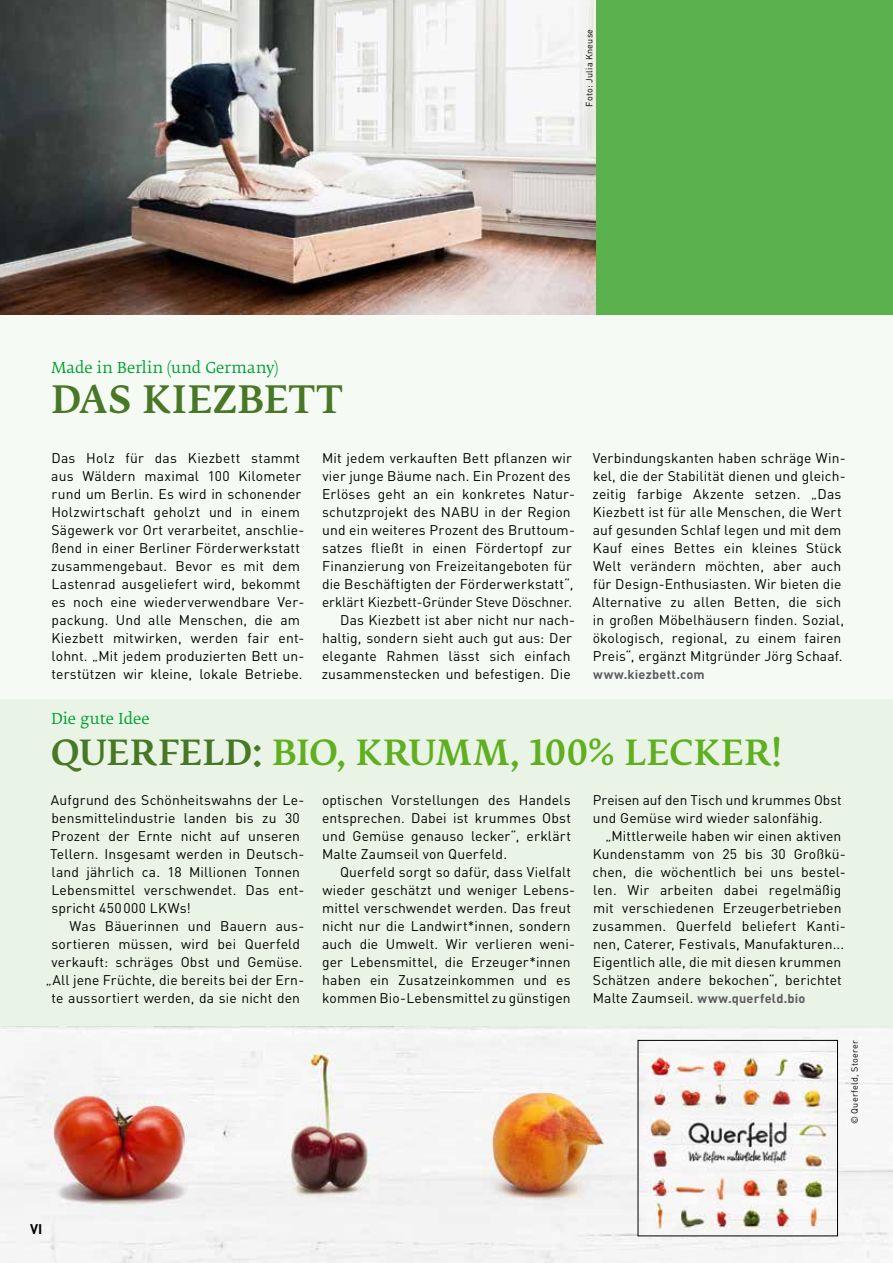
<style>
.page{position:relative;width:893px;height:1263px;background:#fff}
.page>*{position:absolute;margin:0;border:0;box-sizing:border-box;transform-origin:0 0}
.t1{font:500 37.5px "Fedra Serif B Pro";letter-spacing:.015em;color:#487725}
.t2{font:500 34.5px "Fedra Serif B Pro";letter-spacing:.005em;color:#60af20}
.t3{font:15px "Fedra Serif B Pro";letter-spacing:.005em;color:#00a030}
.t4{font:13.8px/18px "DIN";letter-spacing:.01em;color:#000}
.t5{font:700 13.8px "DIN";color:#000}
.t6{font:700 12.75px "DIN";letter-spacing:.02em;color:#5c5b60}
.t7{font:9px "DIN";letter-spacing:.025em;color:#000}
.s1{color:#487725}
.s2{font-weight:400;font-size:13.8px;color:#000}
</style>
<div class="page">
<div style="left:0;top:315px;width:893px;height:948px;background:#f6faf5"></div>
<div style="left:0;top:699px;width:893px;height:424px;background:#eaf4e6"></div>
<div style="left:0;top:0;width:893px;height:315px;background:#5cb14f"></div>
<img style="left:0;top:0;width:595px;height:315px">
<img style="left:0;top:1027px;width:893px;height:236px">
<img style="left:640px;top:1042px;width:196px;height:192px">
<div style="left:638px;top:1040px;width:200px;height:196px;border:1px solid #000"></div>
<p class="t7" style="left:583px;top:107px;width:79px;rotate:-90deg">Foto: Julia Kneuse</p>
<p class="t3" style="left:51px;top:359px;width:229px">Made in Berlin (und Germany)</p>
<h1 class="t1" style="left:51px;top:379px;width:293px">DAS KIEZBETT</h1>
<p class="t4" style="left:51px;top:449px;width:255px">Das Holz für das Kiezbett stammt aus Wäldern maximal 100 Kilometer rund um Berlin. Es wird in schonender Holzwirtschaft geholzt und in einem Sägewerk vor Ort verarbeitet, anschlie&shy;ßend in einer Berliner Förderwerkstatt zusammengebaut. Bevor es mit dem Lastenrad ausgeliefert wird, bekommt es noch eine wiederverwendbare Ver&shy;packung. Und alle Menschen, die am Kiezbett mitwirken, werden fair ent&shy;lohnt. „Mit jedem produzierten Bett un&shy;terstützen wir kleine, lokale Betriebe.</p>
<p class="t4" style="left:322px;top:449px;width:251px">Mit jedem verkauften Bett pflanzen wir</p>
<p class="t4" style="left:322px;top:467px;width:250px">vier junge Bäume nach. Ein Prozent des</p>
<p class="t4" style="left:322px;top:485px;width:254px">Erlöses geht an ein konkretes Natur-</p>
<p class="t4" style="left:322px;top:503px;width:250px">schutzprojekt des NABU in der Region</p>
<p class="t4" style="left:322px;top:521px;width:254px">und ein weiteres Prozent des Bruttoum-</p>
<p class="t4" style="left:322px;top:539px;width:251px">satzes fließt in einen Fördertopf zur</p>
<p class="t4" style="left:322px;top:557px;width:251px">Finanzierung von Freizeitangeboten für</p>
<p class="t4" style="left:322px;top:575px;width:253px">die Beschäftigten der Förderwerkstatt“,</p>
<p class="t4" style="left:322px;top:593px;width:251px">erklärt Kiezbett-Gründer Steve Döschner.</p>
<p class="t4" style="left:340px;top:611px;width:236px">Das Kiezbett ist aber nicht nur nach-</p>
<p class="t4" style="left:322px;top:629px;width:251px">haltig, sondern sieht auch gut aus: Der</p>
<p class="t4" style="left:322px;top:647px;width:250px">elegante Rahmen lässt sich einfach</p>
<p class="t4" style="left:322px;top:665px;width:250px">zusammenstecken und befestigen. Die</p>
<p class="t4" style="left:592px;top:449px;width:255px">Verbindungskanten haben schräge Win&shy;kel, die der Stabilität dienen und gleich&shy;zeitig farbige Akzente setzen. „Das Kiezbett ist für alle Menschen, die Wert auf gesunden Schlaf legen und mit dem Kauf eines Bettes ein kleines Stück Welt verändern möchten, aber auch für Design-Enthusiasten. Wir bieten die Alternative zu allen Betten, die sich in großen Möbelhäusern finden. Sozial, ökologisch, regional, zu einem fairen Preis“, ergänzt Mitgründer Jörg Schaaf.</p>
<p class="t6" style="left:593px;top:666px;width:113px">www.kiezbett.com</p>
<p class="t3" style="left:51px;top:710px;width:100px">Die gute Idee</p>
<h2 class="t2" style="left:51px;top:733px;width:732px"><span class="s1">QUERFELD:</span> BIO, KRUMM, 100% LECKER!</h2>
<p class="t4" style="left:50px;top:791px;width:256px">Aufgrund des Schönheitswahns der Le&shy;bensmittelindustrie landen bis zu 30<br>Prozent der Ernte nicht auf unseren Tellern. Insgesamt werden in Deutsch&shy;land jährlich ca. 18 Millionen Tonnen Lebensmittel verschwendet. Das ent&shy;spricht 450000 LKWs!</p>
<p class="t4" style="left:70px;top:917px;width:236px">Was Bäuerinnen und Bauern aus-</p>
<p class="t4" style="left:51px;top:935px;width:250px">sortieren müssen, wird bei Querfeld</p>
<p class="t4" style="left:52px;top:953px;width:253px">verkauft: schräges Obst und Gemüse.</p>
<p class="t4" style="left:46px;top:971px;width:260px">„All jene Früchte, die bereits bei der Ern-</p>
<p class="t4" style="left:52px;top:989px;width:250px">te aussortiert werden, da sie nicht den</p>
<p class="t4" style="left:322px;top:791px;width:250px;text-align:justify">optischen Vorstellungen des Handels entsprechen. Dabei ist krummes Obst und Gemüse genauso lecker“, erklärt Malte Zaumseil von Querfeld.</p>
<p class="t4" style="left:322px;top:863px;width:254px;text-indent:18px">Querfeld sorgt so dafür, dass Vielfalt wieder geschätzt und weniger Lebens&shy;mittel verschwendet werden. Das freut nicht nur die Landwirt*innen, sondern auch die Umwelt. Wir verlieren weni&shy;ger Lebensmittel, die Erzeuger*innen haben ein Zusatzeinkommen und es kommen Bio-Lebensmittel zu günstigen</p>
<p class="t4" style="left:593px;top:791px;width:250px">Preisen auf den Tisch und krummes Obst und Gemüse wird wieder salonfähig.</p>
<p class="t4" style="left:592px;top:827px;width:255px;text-indent:13px">„Mittlerweile haben wir einen aktiven Kundenstamm von 25 bis 30 Großkü&shy;chen, die wöchentlich bei uns bestel&shy;len. Wir arbeiten dabei regelmäßig mit verschiedenen Erzeugerbetrieben zusammen. Querfeld beliefert Kanti&shy;nen, Caterer, Festivals, Manufakturen...<br>Eigentlich alle, die mit diesen krummen Schätzen andere bekochen“, berichtet</p>
<p class="t6" style="left:593px;top:990px;width:214px"><span class="s2">Malte Zaumseil.</span> www.querfeld.bio</p>
<p class="t7" style="left:849px;top:1124px;width:85px;rotate:-90deg">© Querfeld, Stoerer</p>
<p class="t5" style="left:30px;top:1220px;width:14px">VI</p>
</div>
